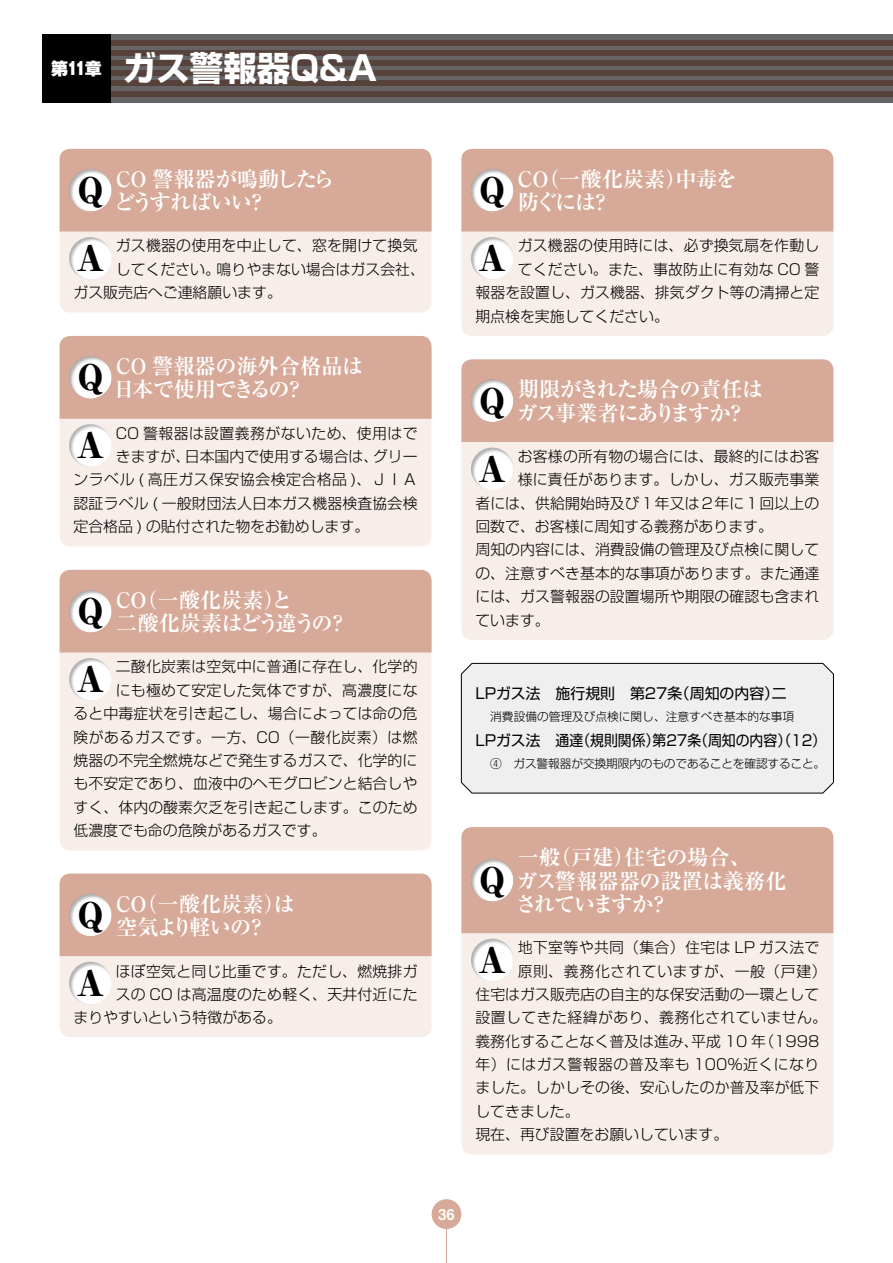
<style>
.page{position:relative;width:893px;height:1263px;background:#fff}
.page>*{position:absolute;margin:0;border:0;box-sizing:border-box;transform-origin:0 0}
.t1{font:900 34.05px "Ryumin Pro";color:#000}
.t2{font:700 34.05px "Shin Go Pro";color:#fff}
.t3{font:700 21.3px/23.4px "Ryumin Pro";letter-spacing:-.02em;color:#fff}
.t4{font:700 21.3px/23.4px "Ryumin Pro";color:#fff}
.t5{font:700 21.3px/23.4px "Ryumin Pro";letter-spacing:-.04em;color:#fff}
.t6{font:300 14.85px "Shin Go Pro";letter-spacing:.005em;color:#000}
.t7{font:300 14.85px "Shin Go Pro";letter-spacing:.03em;color:#000}
.t8{font:14.85px "Shin Go Pro";color:#000}
.t9{font:300 14.85px "Shin Go Pro";letter-spacing:.035em;color:#000}
.t10{font:300 14.85px "Shin Go Pro";letter-spacing:.025em;color:#000}
.t11{font:300 14.85px "Shin Go Pro";letter-spacing:.05em;color:#000}
.t12{font:14.85px "Midashi Go Pro MB31";color:#fff}
.t13{font:300 11.7px "Shin Go Pro";letter-spacing:-.005em;color:#000}
</style>
<div class="page">
<svg style="left:111px;top:34px;width:782px;height:68px;background:#635e5d"></svg>
<div style="left:43px;top:40px;width:850px;height:5px;background:#56423b"></div>
<div style="left:43px;top:50px;width:850px;height:5px;background:#56423b"></div>
<div style="left:43px;top:60px;width:850px;height:5px;background:#56423b"></div>
<div style="left:43px;top:71px;width:850px;height:5px;background:#56423b"></div>
<div style="left:43px;top:81px;width:850px;height:5px;background:#56423b"></div>
<div style="left:43px;top:91px;width:850px;height:5px;background:#56423b"></div>
<div style="left:60px;top:336px;width:372px;height:83px;background:#d7a998"></div>
<div style="left:60px;top:570px;width:372px;height:83px;background:#d7a998"></div>
<div style="left:461px;top:827px;width:372px;height:106px;background:#d7a998"></div>
<div style="left:461px;top:663px;width:373px;height:131px;background:#efefef"></div>
<div style="left:461px;top:359px;width:372px;height:83px;background:#d7a998"></div>
<svg style="left:60px;top:149px;width:372px;height:164px;background:#e6cbc0"></svg>
<div style="left:60px;top:419px;width:372px;height:127px;background:#f7eeea"></div>
<div style="left:60px;top:653px;width:372px;height:197px;background:#f7eeea"></div>
<svg style="left:60px;top:873px;width:372px;height:164px;background:#e6cbc0"></svg>
<div style="left:461px;top:933px;width:372px;height:221px;background:#f7eeea"></div>
<svg style="left:461px;top:149px;width:372px;height:187px;background:#e9cfc6"></svg>
<div style="left:461px;top:442px;width:372px;height:198px;background:#f7eeea"></div>
<div style="left:43px;top:34px;width:68px;height:68px;background:#000"></div>
<div style="left:432px;top:1199px;width:29px;height:30px;background:#d7a998;border-radius:50%"></div>
<hr style="left:446px;top:1225px;width:1px;height:38px;background:#d7a998">
<div style="left:68px;top:235px;width:45px;height:45px;background:#000;opacity:.3"></div>
<div style="left:68px;top:422px;width:45px;height:45px;background:#000;opacity:.3"></div>
<div style="left:68px;top:656px;width:45px;height:45px;background:#000;opacity:.3"></div>
<div style="left:68px;top:959px;width:45px;height:45px;background:#000;opacity:.3"></div>
<div style="left:470px;top:235px;width:45px;height:45px;background:#000;opacity:.3"></div>
<div style="left:470px;top:445px;width:45px;height:45px;background:#000;opacity:.3"></div>
<div style="left:68px;top:167px;width:45px;height:45px;background:#000;opacity:.3"></div>
<div style="left:68px;top:355px;width:45px;height:45px;background:#000;opacity:.3"></div>
<div style="left:68px;top:588px;width:45px;height:45px;background:#000;opacity:.3"></div>
<div style="left:68px;top:892px;width:45px;height:45px;background:#000;opacity:.3"></div>
<div style="left:470px;top:167px;width:45px;height:45px;background:#000;opacity:.3"></div>
<div style="left:470px;top:378px;width:45px;height:45px;background:#000;opacity:.3"></div>
<div style="left:470px;top:936px;width:45px;height:45px;background:#000;opacity:.3"></div>
<div style="left:470px;top:857px;width:45px;height:45px;background:#000;opacity:.3"></div>
<h1 class="t2" style="left:51px;top:41px;width:327px"><sup>第11章</sup> ガス警報器Q&amp;A</h1>
<h2 class="t5" style="left:114px;top:166px;width:222px">CO 警報器が鳴動したらどうすればいい？</h2>
<p class="t6" style="left:116px;top:234px;width:303px">ガス機器の使用を中止して、窓を開けて換気</p>
<p class="t6" style="left:116px;top:257px;width:311px">してください。鳴りやまない場合はガス会社、</p>
<p class="t6" style="left:74px;top:280px;width:210px">ガス販売店へご連絡願います。</p>
<h1 class="t1" style="left:73px;top:163px;width:36px">Ｑ</h1>
<h1 class="t1" style="left:73px;top:231px;width:36px">Ａ</h1>
<h2 class="t3" style="left:114px;top:353px;width:251px">CO 警報器の海外合格品は日本で使用できるの？</h2>
<p class="t7" style="left:116px;top:421px;width:303px">CO 警報器は設置義務がないため、使用はで</p>
<p class="t6" style="left:116px;top:444px;width:303px">きますが、日本国内で使用する場合は、グリー</p>
<p class="t9" style="left:74px;top:467px;width:345px">ンラベル ( 高圧ガス保安協会検定合格品 )、ＪＩＡ</p>
<p class="t6" style="left:74px;top:491px;width:346px">認証ラベル ( 一般財団法人日本ガス機器検査協会検</p>
<p class="t6" style="left:74px;top:514px;width:297px">定合格品 ) の貼付された物をお勧めします。</p>
<h1 class="t1" style="left:73px;top:350px;width:36px">Ｑ</h1>
<h1 class="t1" style="left:73px;top:418px;width:36px">Ａ</h1>
<h2 class="t4" style="left:116px;top:587px;width:234px">CO（一酸化炭素）と<br>二酸化炭素はどう違うの？</h2>
<p class="t6" style="left:116px;top:655px;width:303px">二酸化炭素は空気中に普通に存在し、化学的</p>
<p class="t6" style="left:116px;top:678px;width:303px">にも極めて安定した気体ですが、高濃度にな</p>
<p class="t6" style="left:74px;top:701px;width:345px">ると中毒症状を引き起こし、場合によっては命の危</p>
<p class="t7" style="left:74px;top:725px;width:346px">険があるガスです。一方、CO（一酸化炭素）は燃</p>
<p class="t6" style="left:74px;top:748px;width:345px">焼器の不完全燃焼などで発生するガスで、化学的に</p>
<p class="t6" style="left:74px;top:771px;width:345px">も不安定であり、血液中のヘモグロビンと結合しや</p>
<p class="t6" style="left:74px;top:795px;width:346px">すく、体内の酸素欠乏を引き起こします。このため</p>
<p class="t6" style="left:74px;top:818px;width:254px">低濃度でも命の危険があるガスです。</p>
<h1 class="t1" style="left:73px;top:584px;width:36px">Ｑ</h1>
<h1 class="t1" style="left:73px;top:652px;width:36px">Ａ</h1>
<h2 class="t4" style="left:116px;top:891px;width:180px">CO（一酸化炭素）は空気より軽いの？</h2>
<p class="t6" style="left:116px;top:959px;width:303px">ほぼ空気と同じ比重です。ただし、燃焼排ガ</p>
<p class="t6" style="left:116px;top:982px;width:303px">スの CO は高温度のため軽く、天井付近にた</p>
<p class="t6" style="left:74px;top:1005px;width:210px">まりやすいという特徴がある。</p>
<h1 class="t1" style="left:73px;top:888px;width:36px">Ｑ</h1>
<h1 class="t1" style="left:73px;top:956px;width:36px">Ａ</h1>
<h2 class="t3" style="left:518px;top:166px;width:221px">CO（一酸化炭素）中毒を防ぐには？</h2>
<p class="t6" style="left:518px;top:234px;width:303px">ガス機器の使用時には、必ず換気扇を作動し</p>
<p class="t6" style="left:518px;top:257px;width:303px">てください。また、事故防止に有効な CO 警</p>
<p class="t6" style="left:475px;top:280px;width:346px">報器を設置し、ガス機器、排気ダクト等の清掃と定</p>
<p class="t6" style="left:475px;top:304px;width:195px">期点検を実施してください。</p>
<h1 class="t1" style="left:475px;top:163px;width:36px">Ｑ</h1>
<h1 class="t1" style="left:475px;top:231px;width:36px">Ａ</h1>
<h2 class="t3" style="left:516px;top:376px;width:249px">期限がきれた場合の責任はガス事業者にありますか？</h2>
<p class="t6" style="left:518px;top:444px;width:303px">お客様の所有物の場合には、最終的にはお客</p>
<p class="t6" style="left:518px;top:467px;width:303px">様に責任があります。しかし、ガス販売事業</p>
<p class="t6" style="left:475px;top:491px;width:345px">者には、供給開始時及び１年又は２年に１回以上の</p>
<p class="t6" style="left:475px;top:514px;width:299px">回数で、お客様に周知する義務があります。</p>
<p class="t6" style="left:475px;top:538px;width:345px">周知の内容には、消費設備の管理及び点検に関して</p>
<p class="t6" style="left:475px;top:561px;width:346px">の、注意すべき基本的な事項があります。また通達</p>
<p class="t6" style="left:475px;top:584px;width:345px">には、ガス警報器の設置場所や期限の確認も含まれ</p>
<p class="t6" style="left:475px;top:608px;width:76px">ています。</p>
<h1 class="t1" style="left:475px;top:374px;width:36px">Ｑ</h1>
<h1 class="t1" style="left:475px;top:442px;width:36px">Ａ</h1>
<p class="t8" style="left:475px;top:681px;width:313px">LPガス法　施行規則　第27条（周知の内容）二</p>
<p class="t13" style="left:490px;top:707px;width:306px">消費設備の管理及び点検に関し、注意すべき基本的な事項</p>
<p class="t8" style="left:475px;top:728px;width:352px">LPガス法　通達（規則関係）第27条（周知の内容）（12）</p>
<p class="t13" style="left:490px;top:754px;width:336px">④　ガス警報器が交換期限内のものであることを確認すること。</p>
<h2 class="t3" style="left:516px;top:844px;width:272px">一般（戸建）住宅の場合、<br>ガス警報器器の設置は義務化されていますか？</h2>
<p class="t10" style="left:518px;top:935px;width:303px">地下室等や共同（集合）住宅は LP ガス法で</p>
<p class="t11" style="left:518px;top:959px;width:311px">原則、義務化されていますが、一般（戸建）</p>
<p class="t6" style="left:475px;top:982px;width:345px">住宅はガス販売店の自主的な保安活動の一環として</p>
<p class="t7" style="left:475px;top:1005px;width:353px">設置してきた経緯があり、義務化されていません。</p>
<p class="t6" style="left:475px;top:1029px;width:345px">義務化することなく普及は進み、平成 10 年（1998</p>
<p class="t7" style="left:475px;top:1052px;width:346px">年）にはガス警報器の普及率も 100％近くになり</p>
<p class="t6" style="left:475px;top:1075px;width:346px">ました。しかしその後、安心したのか普及率が低下</p>
<p class="t6" style="left:475px;top:1099px;width:106px">してきました。</p>
<p class="t6" style="left:475px;top:1122px;width:254px">現在、再び設置をお願いしています。</p>
<h1 class="t1" style="left:475px;top:853px;width:36px">Ｑ</h1>
<h1 class="t1" style="left:475px;top:933px;width:36px">Ａ</h1>
<p class="t12" style="left:438px;top:1202px;width:18px">36</p>
</div>
